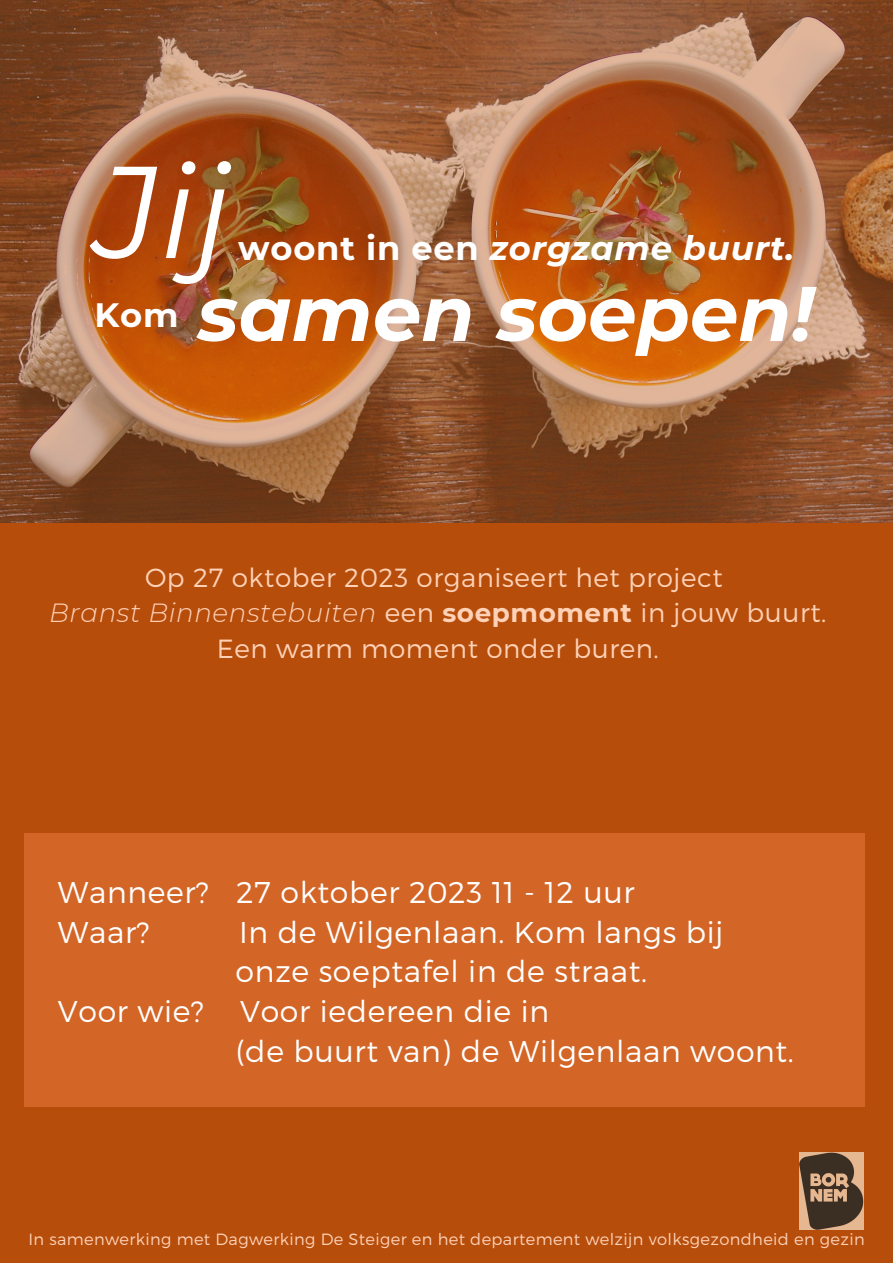
<style>
.page{position:relative;width:893px;height:1263px;background:#b64d0b}
.page>*{position:absolute;margin:0;border:0;box-sizing:border-box;transform-origin:0 0}
.t1{font:italic 130.43px "Montserrat";color:#fff}
.t2{font:italic 700 77.25px "Montserrat";color:#fff}
.t3{font:italic 700 33.75px "Montserrat";letter-spacing:.02em;color:#fff}
.t4{font:700 33.75px "Montserrat";color:#fff}
.t5{font:300 30px "Montserrat";letter-spacing:.02em;color:#fff}
.t6{font:300 26.25px "Montserrat";letter-spacing:.02em;color:#ffd1b6}
.t7{font:italic 300 26.25px "Montserrat";letter-spacing:.02em;color:#ffd1b6}
.t8{font:300 16.27px "Montserrat";letter-spacing:.02em;color:#ffd1b6}
.s1{font-style:normal}
.s2{font-weight:700;font-style:normal}
</style>
<div class="page">
<img style="left:0;top:0;width:893px;height:522px">
<div style="left:24px;top:833px;width:840px;height:274px;background:#d36627"></div>
<img style="left:800px;top:1153px;width:64px;height:76px">
<p class="t1" style="left:94px;top:132px;width:138px">Jij</p>
<p class="t3" style="left:238px;top:227px;width:558px"><span class="s1">woont in een</span> zorgzame buurt.</p>
<p class="t4" style="left:94px;top:294px;width:85px">Kom</p>
<p class="t2" style="left:197px;top:266px;width:618px">samen soepen!</p>
<p class="t6" style="left:145px;top:561px;width:579px">Op 27 oktober 2023 organiseert het project</p>
<p class="t7" style="left:49px;top:596px;width:778px">Branst Binnenstebuiten <span class="s1">een</span> <span class="s2">soepmoment</span> <span class="s1">in jouw buurt.</span></p>
<p class="t6" style="left:217px;top:631px;width:443px">Een warm moment onder buren.</p>
<p class="t5" style="left:58px;top:873px;width:578px">Wanneer? 27 oktober 2023 11 - 12 uur</p>
<p class="t5" style="left:58px;top:912px;width:93px">Waar?</p>
<p class="t5" style="left:239px;top:912px;width:486px">In de Wilgenlaan. Kom langs bij</p>
<p class="t5" style="left:235px;top:952px;width:413px">onze soeptafel in de straat.</p>
<p class="t5" style="left:58px;top:992px;width:492px">Voor wie? Voor iedereen die in</p>
<p class="t5" style="left:235px;top:1031px;width:560px">(de buurt van) de Wilgenlaan woont.</p>
<p class="t8" style="left:28px;top:1229px;width:838px">In samenwerking met Dagwerking De Steiger en het departement welzijn volksgezondheid en gezin</p>
</div>
